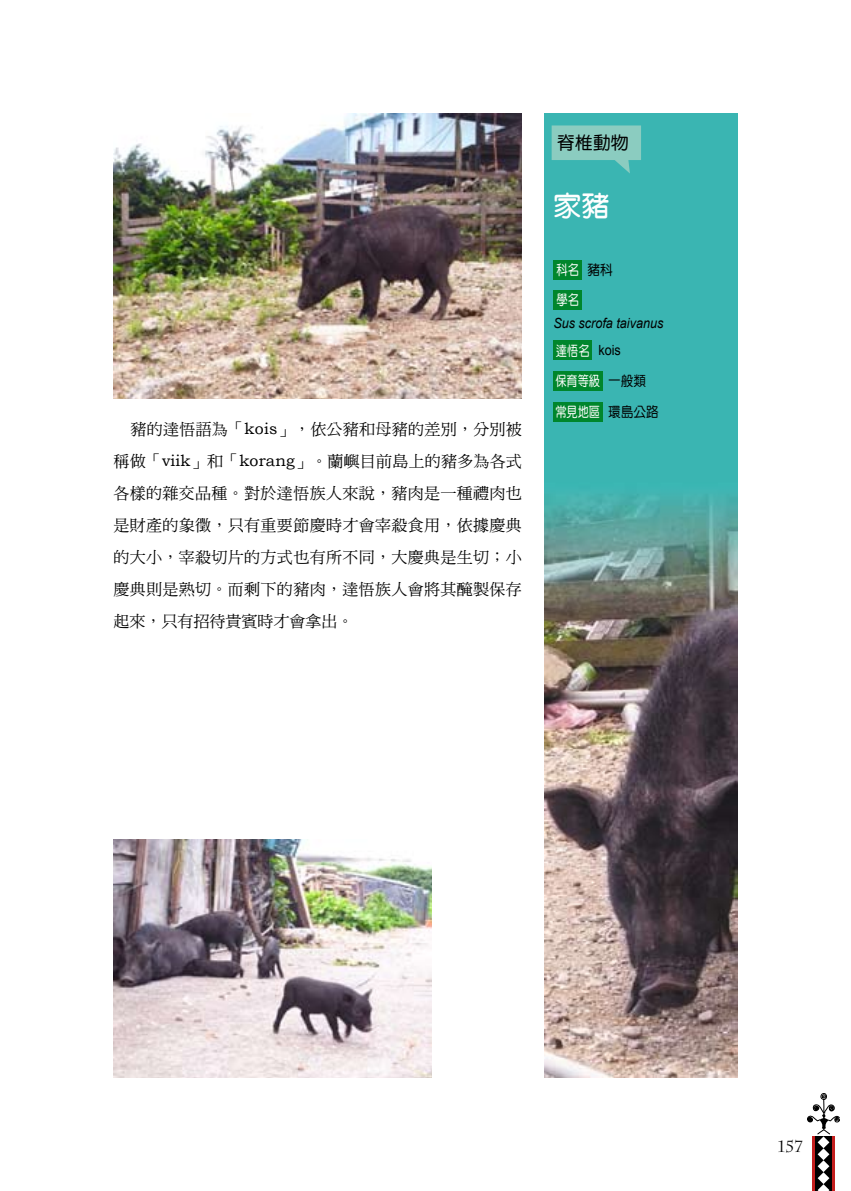
<style>
.page{position:relative;width:851px;height:1191px;background:#fff}
.page>*{position:absolute;margin:0;border:0;box-sizing:border-box;transform-origin:0 0}
.t1{font:28px "DF Yuan Bd HK BF";color:#fff}
.t2{font:18px "DF Yuan Md HK BF";color:#000}
.t3{font:16px/32px "DF Ming Md HK BF";letter-spacing:.02em;color:#000;text-align:justify}
.t4{font:16px "Charlemagne Std";color:#000}
.t5{font:14px/30.6px "DF Yuan Md HK BF";color:#fff;scale:.8 1}
.t6{font:italic 14px "Arial";color:#000;scale:.9 1}
.t7{font:14px "Arial";color:#000;scale:.9 1}
.s1{font-family:"Bookman Old Style"}
.s2{color:#000}
.s3{font-family:"DF Yuan Md HK BF";color:#fff}
</style>
<div class="page">
<svg style="left:807px;top:1093px;width:32px;height:98px"></svg>
<img style="left:544px;top:113px;width:193px;height:964px">
<svg style="left:551px;top:125px;width:90px;height:48px;background:#75c5bc"></svg>
<div style="left:553px;top:290px;width:29px;height:20px;background:#00862c"></div>
<div style="left:553px;top:341px;width:39px;height:19px;background:#00862c"></div>
<div style="left:553px;top:260px;width:29px;height:19px;background:#00862c"></div>
<img style="left:113px;top:113px;width:409px;height:286px">
<img style="left:113px;top:839px;width:318px;height:238px">
<div style="left:553px;top:371px;width:49px;height:20px;background:#00862c"></div>
<div style="left:553px;top:402px;width:49px;height:19px;background:#00862c"></div>
<p class="t3" style="left:113px;top:413px;width:410px;text-indent:17px">豬的達悟語為「<span class="s1">kois</span>」，依公豬和母豬的差別，分別被稱做「<span class="s1">viik</span>」和「<span class="s1">korang</span>」。蘭嶼目前島上的豬多為各式各樣的雜交品種。對於達悟族人來說，豬肉是一種禮肉也是財產的象徵，只有重要節慶時才會宰殺食用，依據慶典的大小，宰殺切片的方式也有所不同，大慶典是生切；小慶典則是熟切。而剩下的豬肉，達悟族人會將其醃製保存起來，只有招待貴賓時才會拿出。</p>
<p class="t2" style="left:556px;top:133px;width:73px">脊椎動物</p>
<p class="t1" style="left:553px;top:192px;width:57px">家豬</p>
<p class="t5" style="left:556px;top:254px;width:72px">科名 <span class="s2">豬科</span></p>
<p class="t5" style="left:556px;top:285px;width:29px">學名</p>
<p class="t7" style="left:556px;top:341px;width:74px"><span class="s3">達悟名</span> kois</p>
<p class="t6" style="left:553px;top:313px;width:124px">Sus scrofa taivanus</p>
<p class="t5" style="left:555px;top:366px;width:131px">保育等級 <span class="s2">一般類</span>常見地區 <span class="s2">環島公路</span></p>
<p class="t4" style="left:777px;top:1137px;width:26px">157</p>
</div>
